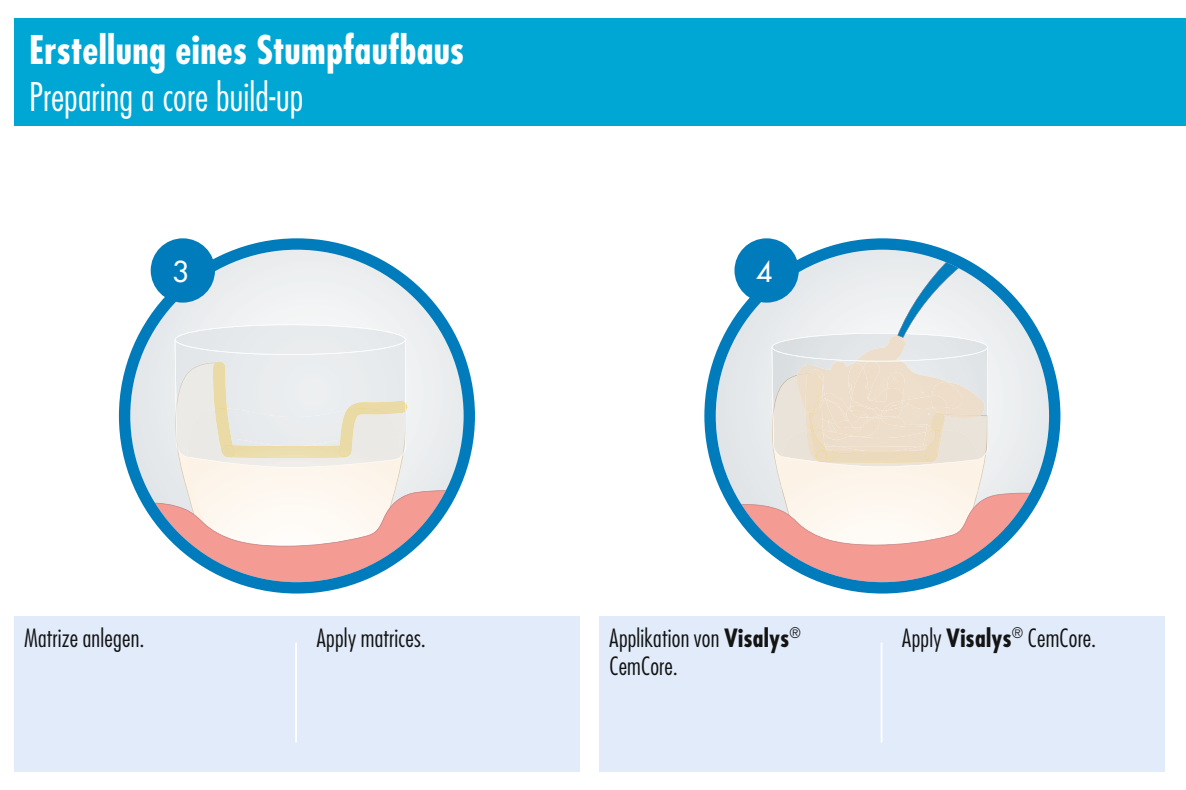
<style>
.page{position:relative;width:1186px;height:790px;background:#fff}
.page>*{position:absolute;margin:0;border:0;box-sizing:border-box;transform-origin:0 0}
.t1{font:700 condensed 38.5px "Futura Std";letter-spacing:.005em;color:#fff}
.t2{font:300 condensed 38.5px "Futura Std";color:#fff}
.t3{font:500 28px "Futura Std";color:#fff}
.t4{font:300 condensed 24.5px/28px "Futura Std";letter-spacing:.01em;color:#131413}
.s1{font-weight:700}
</style>
<div class="page">
<svg style="left:119px;top:238px;width:356px;height:355px"></svg>
<div style="left:151px;top:238px;width:64px;height:65px;background:#007cbc;border-radius:50%"></div>
<div style="left:14px;top:616px;width:566px;height:156px;background:#e2ebfa"></div>
<hr style="left:295px;top:642px;width:2px;height:101px;background:#fff">
<svg style="left:704px;top:238px;width:356px;height:355px"></svg>
<div style="left:734px;top:238px;width:65px;height:65px;background:#007cbc;border-radius:50%"></div>
<div style="left:599px;top:616px;width:566px;height:156px;background:#e2ebfa"></div>
<hr style="left:880px;top:642px;width:2px;height:101px;background:#fff">
<div style="left:14px;top:18px;width:1172px;height:108px;background:#00a7d5"></div>
<h1 class="t1" style="left:29px;top:26px;width:437px">Erstellung eines Stumpfaufbaus</h1>
<h1 class="t2" style="left:29px;top:73px;width:276px">Preparing a core build-up</h1>
<p class="t3" style="left:172px;top:254px;width:18px">3</p>
<p class="t4" style="left:24px;top:623px;width:122px">Matrize anlegen.</p>
<p class="t4" style="left:317px;top:623px;width:111px">Apply matrices.</p>
<p class="t3" style="left:756px;top:254px;width:18px">4</p>
<p class="t4" style="left:609px;top:623px;width:193px">Applikation von <span class="s1">Visalys</span><sup>®<br></sup>CemCore.</p>
<p class="t4" style="left:902px;top:623px;width:196px">Apply <span class="s1">Visalys</span><sup>®</sup> CemCore.</p>
</div>
